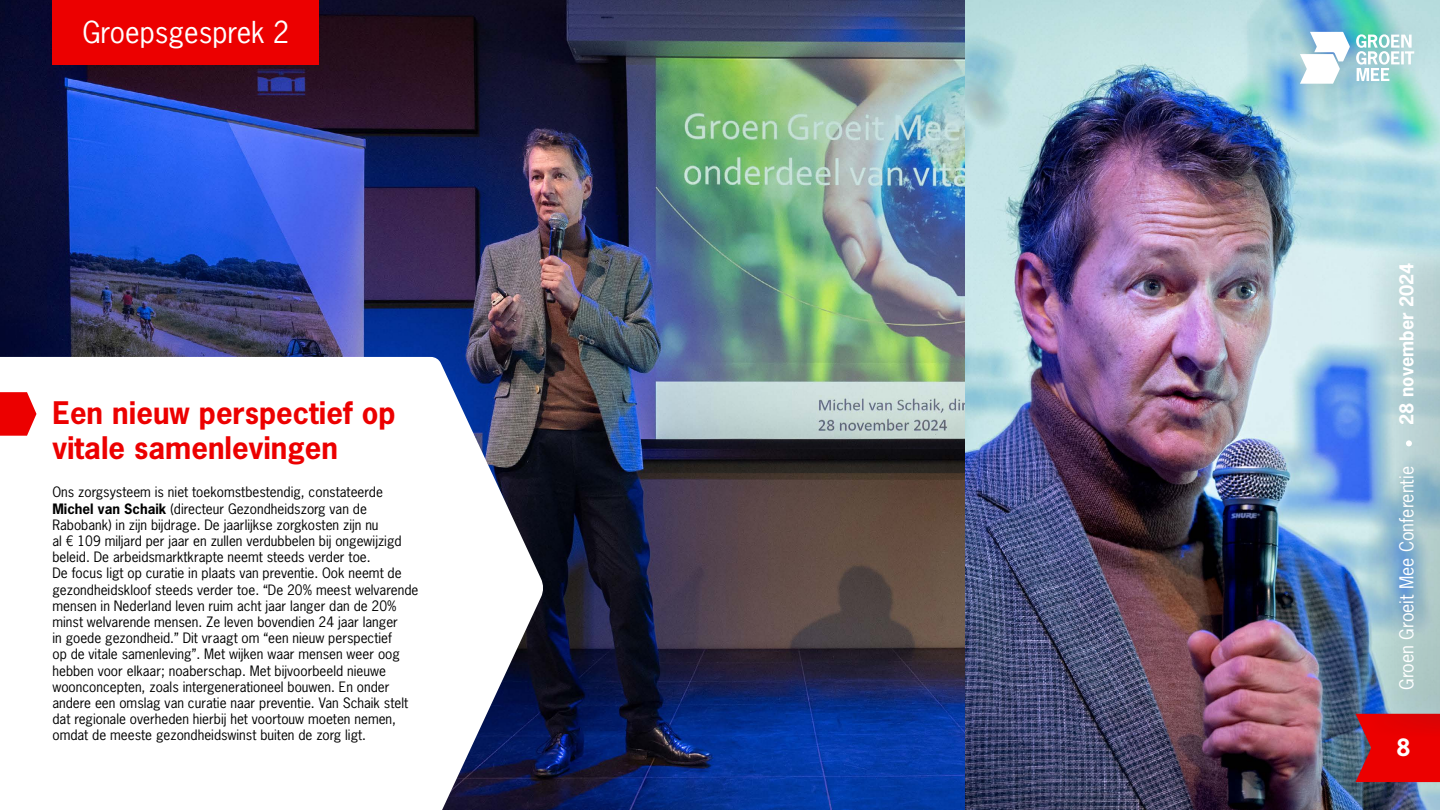
<style>
.page{position:relative;width:1440px;height:810px;background:#fff}
.page>*{position:absolute;margin:0;border:0;box-sizing:border-box;transform-origin:0 0}
.t1{font:700 29.25px/35.1px "News Gothic Std";color:#ec0000}
.t2{font:28.42px "News Gothic Std";color:#fff}
.t3{font:700 22.5px "News Gothic Std";color:#fff}
.t4{font:18px "News Gothic Std";color:#fff}
.t5{font:700 18px "News Gothic Std";color:#fff}
.Bodyteksy-18pt{font:13.5px/16.2px "News Gothic Std";color:#000}
.s1{font-weight:700}
</style>
<div class="page">
<img style="left:0;top:0;width:966px;height:810px">
<img style="left:966px;top:0;width:474px;height:810px">
<svg style="left:0;top:357px;width:544px;height:453px"></svg>
<svg style="left:0;top:392px;width:36px;height:44px;background:#ee2020"></svg>
<svg style="left:1355px;top:714px;width:85px;height:68px;background:#d60f13"></svg>
<div style="left:1272px;top:1px;width:168px;height:113px;background:#000;opacity:.15"></div>
<svg style="left:1300px;top:32px;width:50px;height:52px"></svg>
<svg style="left:1356px;top:34px;width:58px;height:47px"></svg>
<svg style="left:1367px;top:248px;width:73px;height:488px;background:#a9bdc9"></svg>
<svg style="left:1406px;top:440px;width:6px;height:6px"></svg>
<div style="left:52px;top:0;width:267px;height:64px;background:#ec0000"></div>
<h2 class="t2" style="left:82px;top:14px;width:208px">Groepsgesprek 2</h2>
<h3 class="t1" style="left:52px;top:394px;width:345px">Een nieuw perspectief op vitale samenlevingen</h3>
<p class="Bodyteksy-18pt" style="left:52px;top:484px;width:367px">Ons zorgsysteem is niet toekomstbestendig, constateerde <span class="s1">Michel van Schaik</span> (directeur Gezondheidszorg van de Rabobank) in zijn bijdrage. De jaarlijkse zorgkosten zijn nu<br>al € 109 miljard per jaar en zullen verdubbelen bij ongewijzigd beleid. De arbeidsmarktkrapte neemt steeds verder toe.<br>De focus ligt op curatie in plaats van preventie. Ook neemt de gezondheidskloof steeds verder toe. “De 20% meest welvarende mensen in Nederland leven ruim acht jaar langer dan de 20% minst welvarende mensen. Ze leven bovendien 24 jaar langer<br>in goede gezondheid.” Dit vraagt om “een nieuw perspectief<br>op de vitale samenleving”. Met wijken waar mensen weer oog hebben voor elkaar; noaberschap. Met bijvoorbeeld nieuwe woonconcepten, zoals intergenerationeel bouwen. En onder andere een omslag van curatie naar preventie. Van Schaik stelt dat regionale overheden hierbij het voortouw moeten nemen, omdat de meeste gezondheidswinst buiten de zorg ligt.</p>
<h3 class="t5" style="left:1395px;top:425px;width:164px;rotate:-90deg">28 november 2024</h3>
<h3 class="t4" style="left:1395px;top:690px;width:225px;rotate:-90deg">Groen Groeit Mee Conferentie</h3>
<h3 class="t3" style="left:1396px;top:732px;width:15px">8</h3>
</div>
